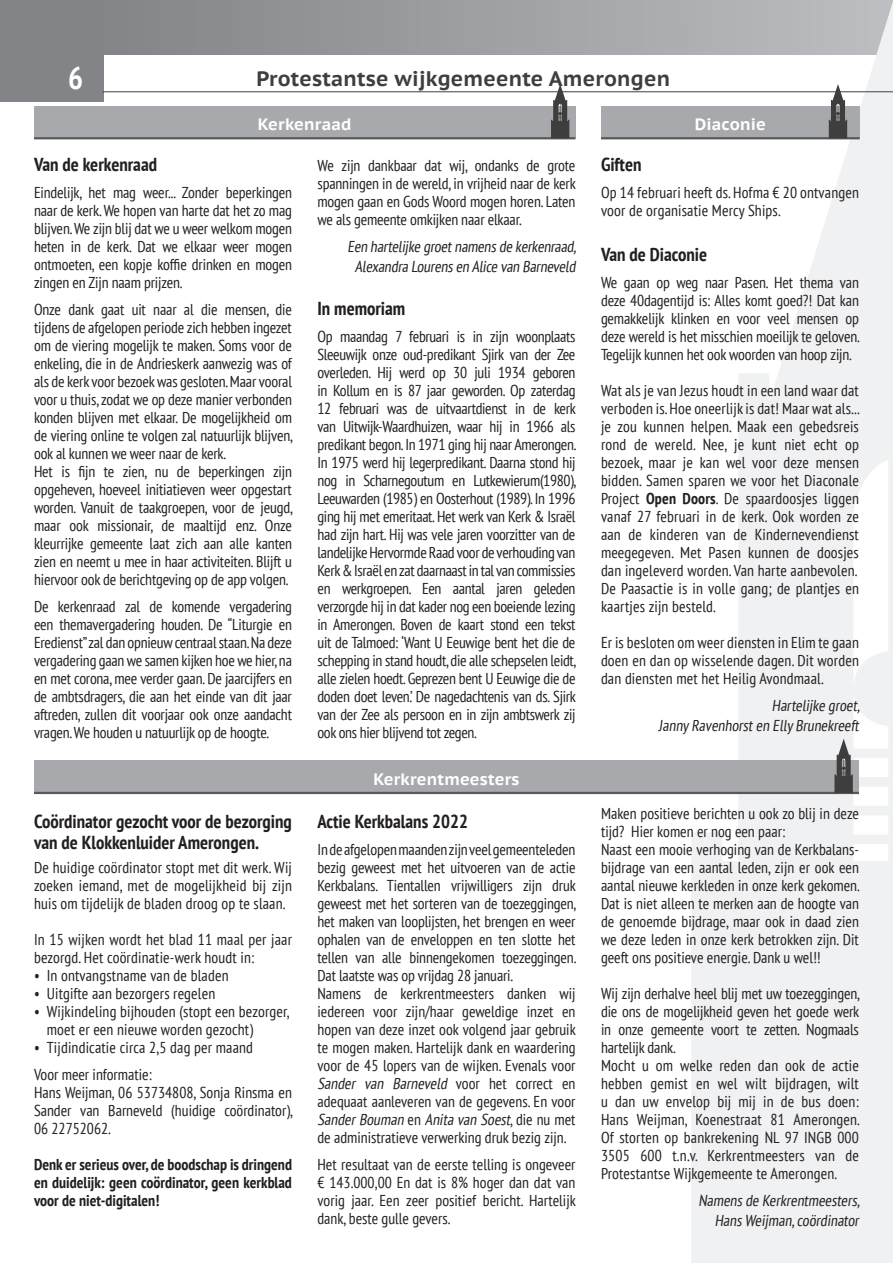
<style>
.page{position:relative;width:893px;height:1263px;background:#fff}
.page>*{position:absolute;margin:0;border:0;box-sizing:border-box;transform-origin:0 0}
.t1{font:700 condensed 31.5px "PT Sans";color:#fff}
.t2{font:700 21px "PT Sans Caption";letter-spacing:.01em;color:#3e3e3f}
.t3{font:700 condensed 18.75px/21px "PT Sans";color:#231f20}
.t4{font:700 16.5px "PT Sans Caption";letter-spacing:.01em;color:#fff}
.t5{font:condensed 15.75px/18px "PT Sans";color:#231f20;text-align:justify}
.t6{font:700 condensed 15.75px/18px "PT Sans";color:#231f20;text-align:justify}
.s1{font-weight:700}
.s2{font-style:italic}
</style>
<div class="page">
<svg style="left:104px;top:0;width:587px;height:55px;background:#97999c"></svg>
<div style="left:0;top:0;width:104px;height:102px;background:#828487"></div>
<svg style="left:691px;top:0;width:202px;height:1263px;fill:#f0f1f2"></svg>
<hr style="left:103px;top:91px;width:790px;height:1px;background:#3e3e3f">
<div style="left:34px;top:106px;width:541px;height:32px;background:#a8a9ad"></div>
<hr style="left:34px;top:137px;width:541px;height:2px;background:#57585a">
<svg style="left:551px;top:84px;width:18px;height:54px"></svg>
<div style="left:601px;top:106px;width:259px;height:32px;background:#a8a9ad"></div>
<hr style="left:601px;top:137px;width:259px;height:2px;background:#57585a">
<svg style="left:829px;top:84px;width:18px;height:54px"></svg>
<div style="left:34px;top:760px;width:825px;height:32px;background:#a8a9ad"></div>
<hr style="left:34px;top:792px;width:825px;height:2px;background:#57585a">
<svg style="left:834px;top:739px;width:19px;height:54px"></svg>
<h1 class="t1" style="left:68px;top:64px;width:17px">6</h1>
<h2 class="t2" style="left:256px;top:70px;width:415px">Protestantse wijkgemeente Amerongen</h2>
<p class="t4" style="left:258px;top:118px;width:95px">Kerkenraad</p>
<p class="t3" style="left:34px;top:155px;width:125px">Van de kerkenraad</p>
<p class="t5" style="left:34px;top:185px;width:259px">Eindelijk, het mag weer... Zonder beperkingen naar de kerk. We hopen van harte dat het zo mag blijven. We zijn blij dat we u weer welkom mogen heten in de kerk. Dat we elkaar weer mogen ontmoeten, een kopje koffie drinken en mogen zingen en Zijn naam prijzen.</p>
<p class="t5" style="left:34px;top:302px;width:261px;text-align:left">Onze dank gaat uit naar al die mensen, die tijdens de afgelopen periode zich hebben ingezet om de viering mogelijk te maken. Soms voor de enkeling, die in de Andrieskerk aanwezig was of als de kerk voor bezoek was gesloten. Maar vooral voor u thuis, zodat we op deze manier verbonden konden blijven met elkaar. De mogelijkheid om de viering online te volgen zal natuurlijk blijven, ook al kunnen we weer naar de kerk.<br>Het is fijn te zien, nu de beperkingen zijn opgeheven, hoeveel initiatieven weer opgestart worden. Vanuit de taakgroepen, voor de jeugd, maar ook missionair, de maaltijd enz. Onze kleurrijke gemeente laat zich aan alle kanten zien en neemt u mee in haar activiteiten. Blijft u hiervoor ook de berichtgeving op de app volgen.</p>
<p class="t5" style="left:34px;top:599px;width:259px">De kerkenraad zal de komende vergadering een themavergadering houden. De “Liturgie en Eredienst” zal dan opnieuw centraal staan. Na deze vergadering gaan we samen kijken hoe we hier, na en met corona, mee verder gaan. De jaarcijfers en de ambtsdragers, die aan het einde van dit jaar aftreden, zullen dit voorjaar ook onze aandacht vragen. We houden u natuurlijk op de hoogte.</p>
<p class="t4" style="left:695px;top:118px;width:73px">Diaconie</p>
<p class="t3" style="left:601px;top:155px;width:42px">Giften</p>
<p class="t5" style="left:601px;top:185px;width:259px">Op 14 februari heeft ds. Hofma € 20 ontvangen voor de organisatie Mercy Ships.</p>
<p class="t3" style="left:601px;top:245px;width:108px">Van de Diaconie</p>
<p class="t5" style="left:601px;top:275px;width:261px">We gaan op weg naar Pasen. Het thema van deze 40dagentijd is: Alles komt goed?! Dat kan gemakkelijk klinken en voor veel mensen op deze wereld is het misschien moeilijk te geloven.<br>Tegelijk kunnen het ook woorden van hoop zijn.</p>
<p class="t5" style="left:601px;top:383px;width:260px;text-align:left">Wat als je van Jezus houdt in een land waar dat verboden is. Hoe oneerlijk is dat! Maar wat als... je zou kunnen helpen. Maak een gebedsreis rond de wereld. Nee, je kunt niet echt op bezoek, maar je kan wel voor deze mensen bidden. Samen sparen we voor het Diaconale Project <span class="s1">Open Doors</span>. De spaardoosjes liggen vanaf 27 februari in de kerk. Ook worden ze aan de kinderen van de Kindernevendienst meegegeven. Met Pasen kunnen de doosjes dan ingeleverd worden. Van harte aanbevolen.<br>De Paasactie is in volle gang; de plantjes en kaartjes zijn besteld.</p>
<p class="t5" style="left:601px;top:635px;width:259px">Er is besloten om weer diensten in Elim te gaan doen en dan op wisselende dagen. Dit worden dan diensten met het Heilig Avondmaal.</p>
<p class="t5" style="left:659px;top:697px;width:205px;line-height:19.5px;text-align:right">Hartelijke groet,<br>Janny Ravenhorst en Elly Brunekreeft</p>
<p class="t5" style="left:317px;top:158px;width:260px">We zijn dankbaar dat wij, ondanks de grote spanningen in de wereld, in vrijheid naar de kerk mogen gaan en Gods Woord mogen horen. Laten we als gemeente omkijken naar elkaar.</p>
<p class="t5" style="left:347px;top:238px;width:233px;line-height:19.5px;text-align:center">Een hartelijke groetnamens de kerkenraad,<br>Alexandra Lourens en Alice van Barneveld</p>
<p class="t3" style="left:317px;top:299px;width:89px">In memoriam</p>
<p class="t5" style="left:317px;top:329px;width:261px">Op maandag 7 februari is in zijn woonplaats Sleeuwijk onze oud-predikant Sjirk van der Zee overleden. Hij werd op 30 juli 1934 geboren in Kollum en is 87 jaar geworden. Op zaterdag 12 februari was de uitvaartdienst in de kerk van Uitwijk-Waardhuizen, waar hij in 1966 als predikant begon. In 1971 ging hij naar Amerongen.<br>In 1975 werd hij legerpredikant. Daarna stond hij nog in Scharnegoutum en Lutkewierum(1980), Leeuwarden (1985) en Oosterhout (1989). In 1996 ging hij met emeritaat. Het werk van Kerk &amp; Israël had zijn hart. Hij was vele jaren voorzitter van de landelijke Hervormde Raad voor de verhouding van Kerk &amp; Israël en zat daarnaast in tal van commissies en werkgroepen. Een aantal jaren geleden verzorgde hij in dat kader nog een boeiende lezing in Amerongen. Boven de kaart stond een tekst uit de Talmoed: ‘Want U Eeuwige bent het die de schepping in stand houdt, die alle schepselen leidt, alle zielen hoedt. Geprezen bent U Eeuwige die de doden doet leven.’ De nagedachtenis van ds. Sjirk van der Zee als persoon en in zijn ambtswerk zij ook ons hier blijvend tot zegen.</p>
<p class="t3" style="left:34px;top:812px;width:259px">Coördinator gezocht voor de bezorging van de Klokkenluider Amerongen.</p>
<p class="t5" style="left:34px;top:860px;width:259px">De huidige coördinator stopt met dit werk. Wij zoeken iemand, met de mogelijkheid bij zijn huis om tijdelijk de bladen droog op te slaan.</p>
<p class="t5" style="left:34px;top:932px;width:259px">In 15 wijken wordt het blad 11 maal per jaar bezorgd. Het coördinatie-werk houdt in:</p>
<p class="t5" style="left:34px;top:968px;width:196px">• In ontvangstname van de bladen</p>
<p class="t5" style="left:34px;top:986px;width:183px">• Uitgifte aan bezorgers regelen</p>
<p class="t5" style="left:47px;top:1004px;width:244px;text-indent:-13px">• Wijkindeling bijhouden (stopt een bezorger, moet er een nieuwe worden gezocht)</p>
<p class="t5" style="left:34px;top:1035px;width:221px;line-height:27px">• Tijdindicatie circa 2,5 dag per maand<br>Voor meer informatie:</p>
<p class="t5" style="left:34px;top:1085px;width:260px">Hans Weijman, 06 53734808, Sonja Rinsma en Sander van Barneveld (huidige coördinator), 06 22752062.</p>
<p class="t6" style="left:34px;top:1156px;width:259px">Denk er serieus over, de boodschap is dringend en duidelijk: geen coördinator, geen kerkblad voor de niet-digitalen!</p>
<p class="t4" style="left:373px;top:773px;width:148px">Kerkrentmeesters</p>
<p class="t3" style="left:317px;top:812px;width:152px">Actie Kerkbalans 2022</p>
<p class="t5" style="left:317px;top:842px;width:261px;text-align:left">In de afgelopen maanden zijn veel gemeenteleden bezig geweest met het uitvoeren van de actie Kerkbalans. Tientallen vrijwilligers zijn druk geweest met het sorteren van de toezeggingen, het maken van looplijsten, het brengen en weer ophalen van de enveloppen en ten slotte het tellen van alle binnengekomen toezeggingen.<br>Dat laatste was op vrijdag 28 januari.<br>Namens de kerkrentmeesters danken wij iedereen voor zijn/haar geweldige inzet en hopen van deze inzet ook volgend jaar gebruik te mogen maken. Hartelijk dank en waardering voor de 45 lopers van de wijken. Evenals voor <span class="s2">Sander van Barneveld</span> vo o r h e t co r re ct e n adequaat aanleveren van de gegevens. En voor <span class="s2">Sander Bouman</span> e n <span class="s2">Anita van Soest</span>, d i e n u m e t de administratieve verwerking druk bezig zijn.</p>
<p class="t5" style="left:317px;top:1157px;width:260px">Het resultaat van de eerste telling is ongeveer € 143.000,00 En dat is 8% hoger dan dat van vorig jaar. Een zeer positief bericht. Hartelijk dank, beste gulle gevers.</p>
<p class="t5" style="left:601px;top:806px;width:260px;text-align:left">Maken positieve berichten u ook zo blij in deze tijd? Hier komen er nog een paar:<br>Naast een mooie verhoging van de Kerkbalans&shy;bijdrage van een aantal leden, zijn er ook een aantal nieuwe kerkleden in onze kerk gekomen.<br>Dat is niet alleen te merken aan de hoogte van de genoemde bijdrage, maar ook in daad zien we deze leden in onze kerk betrokken zijn. Dit geeft ons positieve energie. Dank u wel!!</p>
<p class="t5" style="left:601px;top:986px;width:261px;text-align:left">Wij zijn derhalve heel blij met uw toezeggingen, die ons de mogelijkheid geven het goede werk in onze gemeente voort te zetten. Nogmaals hartelijk dank.<br>Mocht u om welke reden dan ook de actie hebben gemist en wel wilt bijdragen, wilt u dan uw envelop bij mij in de bus doen:<br>Hans Weijman, Koenestraat 81 Amerongen.<br>Of storten op bankrekening NL 97 INGB 000<br>3505 600 t.n.v. Kerkrentmeesters van de Protestantse Wijkgemeente te Amerongen.</p>
<p class="t5" style="left:698px;top:1192px;width:165px;line-height:19.5px;text-align:right">Namens de Kerkrentmeesters,<br>Hans Weijman,coördinator</p>
</div>
